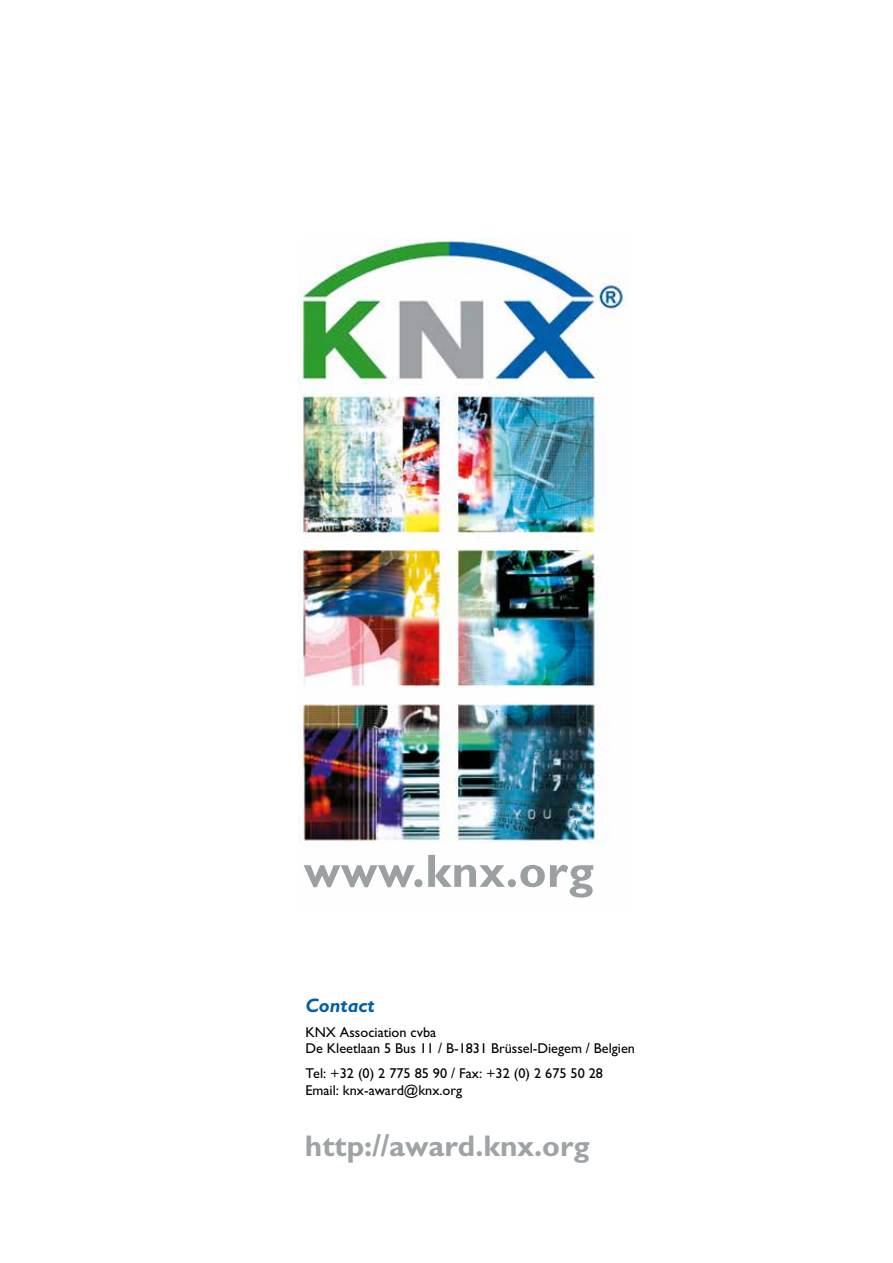
<style>
.page{position:relative;width:893px;height:1263px;background:#fff}
.page>*{position:absolute;margin:0;border:0;box-sizing:border-box;transform-origin:0 0}
.t1{font:700 30px "M Gill Sans";color:#9ea3a5}
.t2{font:italic 700 19.5px "M Gill Sans";color:#005eaa}
.t3{font:14.25px/16.5px "M Gill Sans";color:#000}
</style>
<div class="page">
<img style="left:299px;top:238px;width:328px;height:632px">
<img style="left:304px;top:855px;width:289px;height:43px">
<h2 class="t2" style="left:305px;top:994px;width:71px">Contact</h2>
<p class="t3" style="left:305px;top:1024px;width:331px">KNX Association cvba<br>De Kleetlaan 5 Bus 11 / B-1831 Brüssel-Diegem / Belgien</p>
<p class="t3" style="left:305px;top:1065px;width:299px">Tel: +32 (0) 2 775 85 90 / Fax: +32 (0) 2 675 50 28<br>Email: knx-award@knx.org</p>
<h1 class="t1" style="left:305px;top:1129px;width:286px">http://award.knx.org</h1>
</div>
